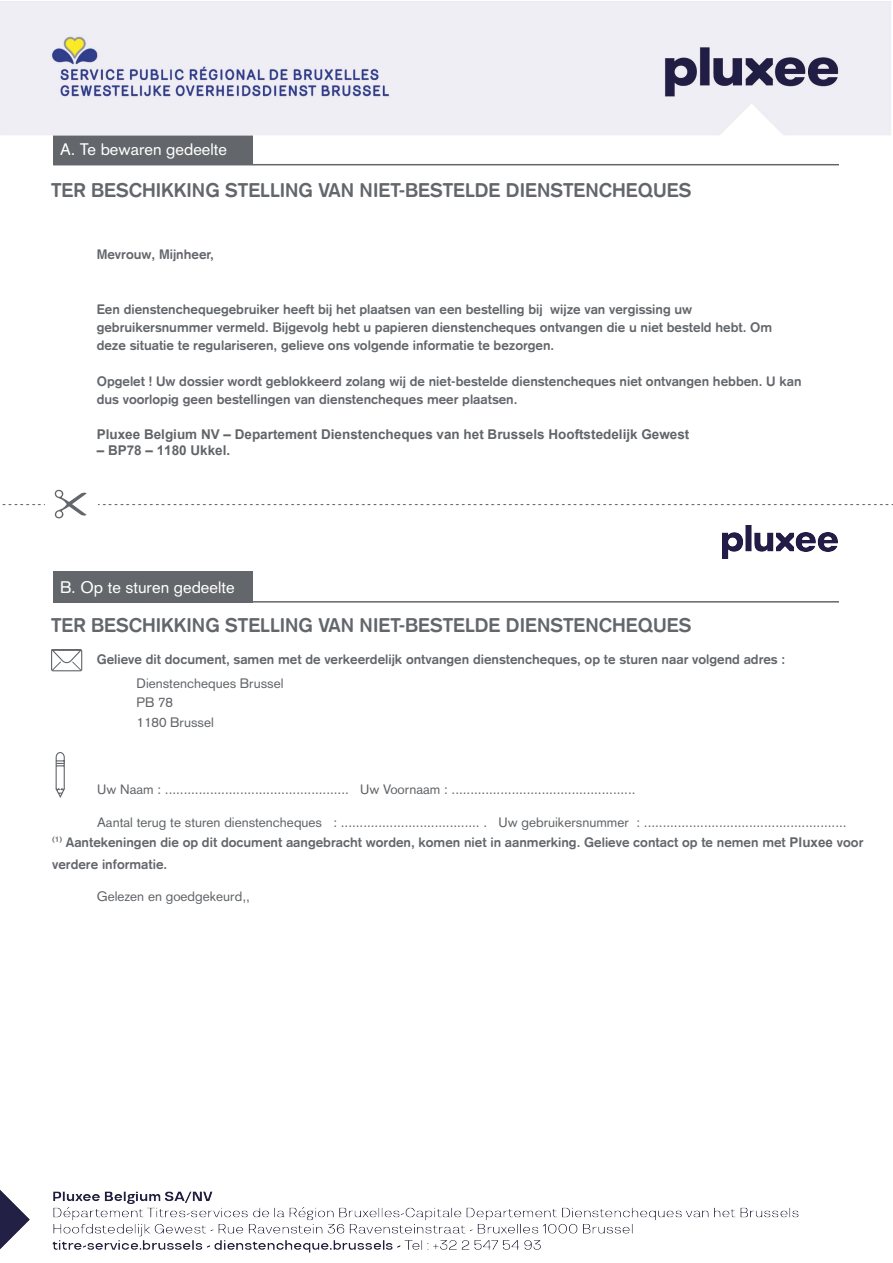
<style>
.page{position:relative;width:893px;height:1263px;background:#fff}
.page>*{position:absolute;margin:0;border:0;box-sizing:border-box;transform-origin:0 0}
.t1{font:700 19.5px "Basic Commercial SR Pro";color:#63666a}
.t2{font:16.5px "Basic Commercial SR Pro";color:#fff}
.t3{font:700 13.5px/18px "Basic Commercial SR Pro";color:#63666a}
.t4{font:13.5px "Basic Commercial SR Pro";color:#626568}
.t5{font:13.5px/19.5px "Basic Commercial SR Pro";color:#63666a}
.t6{font:700 13.5px "Arial";color:#626568}
.s1{font-family:"Arial"}
</style>
<div class="page">
<img style="left:0;top:1px;width:891px;height:1252px">
<img style="left:722px;top:525px;width:116px;height:33px">
<p class="t2" style="left:60px;top:139px;width:168px">A. Te bewaren gedeelte</p>
<h1 class="t1" style="left:51px;top:179px;width:642px">TER BESCHIKKING STELLING VAN NIET-BESTELDE DIENSTENCHEQUES</h1>
<p class="t3" style="left:97px;top:245px;width:119px">Mevrouw, Mijnheer,</p>
<p class="t3" style="left:97px;top:300px;width:677px">Een dienstenchequegebruiker heeft bij het plaatsen van een bestelling bij wijze van vergissing uw gebruikersnummer vermeld. Bijgevolg hebt u papieren dienstencheques ontvangen die u niet besteld hebt. Om deze situatie te regulariseren, gelieve ons volgende informatie te bezorgen.</p>
<p class="t3" style="left:97px;top:372px;width:706px">Opgelet ! Uw dossier wordt geblokkeerd zolang wij de niet-bestelde dienstencheques niet ontvangen hebben. U kan dus voorlopig geen bestellingen van dienstencheques meer plaatsen.</p>
<p class="t6" style="left:97px;top:424px;width:594px">Pluxee Belgium NV – Departement Dienstencheques van het Brussels Hooftstedelijk Gewest</p>
<p class="t6" style="left:97px;top:441px;width:135px">– BP78 – 1180 Ukkel.</p>
<p class="t5" style="left:2px;top:493px;width:888px">-------------------------------------------------------------------------------------------------------------------------------------------------------</p>
<p class="t2" style="left:60px;top:577px;width:176px">B. Op te sturen gedeelte</p>
<h1 class="t1" style="left:51px;top:614px;width:642px">TER BESCHIKKING STELLING VAN NIET-BESTELDE DIENSTENCHEQUES</h1>
<p class="t3" style="left:97px;top:650px;width:690px">Gelieve dit document, samen met de verkeerdelijk ontvangen dienstencheques, op te sturen naar volgend adres :</p>
<p class="t5" style="left:137px;top:673px;width:148px">Dienstencheques Brussel<br>PB 78<br>1180 Brussel</p>
<p class="t4" style="left:97px;top:781px;width:540px">Uw Naam : ................................................. Uw Voornaam : .................................................</p>
<p class="t4" style="left:97px;top:814px;width:751px">Aantal terug te sturen dienstencheques : ..................................... . Uw gebruikersnummer : ......................................................</p>
<p class="t3" style="left:52px;top:830px;width:813px;line-height:22.5px"><sup>(1)</sup> Aantekeningen die op dit document aangebracht worden, komen niet in aanmerking. Gelieve contact op te nemen met <span class="s1">Pluxee</span> voor verdere informatie.</p>
<p class="t5" style="left:97px;top:886px;width:155px">Gelezen en goedgekeurd,,</p>
</div>
